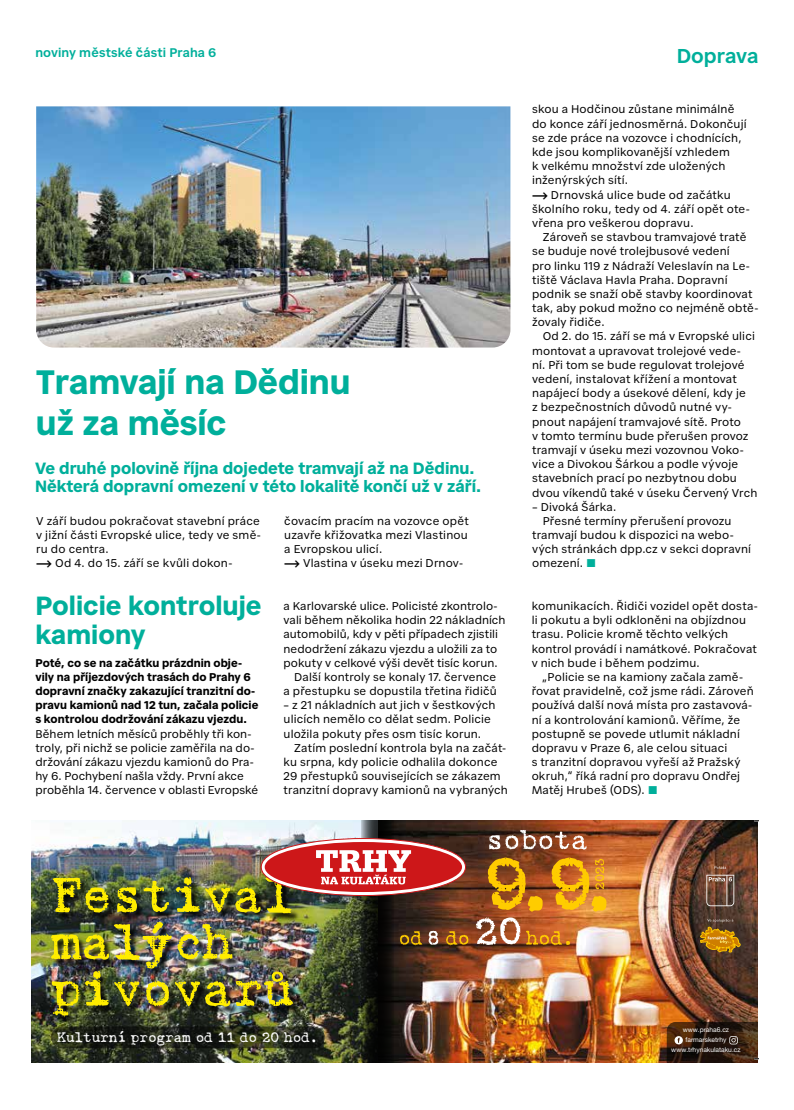
<style>
.page{position:relative;width:794px;height:1110px;background:#fff}
.page>*{position:absolute;margin:0;border:0;box-sizing:border-box;transform-origin:0 0}
.t1{font:700 33.75px/40.5px "Civil Premium";letter-spacing:-.005em;color:#00af9b}
.t2{font:700 26.25px/28.8px "Civil Premium";color:#00af9b}
.t3{font:600 20px "Civil Premium";color:#00af9b}
.t4{font:700 16.25px/18.8px "Civil Premium";color:#00af9b}
.t5{font:14.12px "Gabriele Black Ribbon FG";color:#fff}
.t6{font:600 12.5px "Civil Premium";letter-spacing:.01em;color:#00af9b}
.t7{font:11.25px/14.1px "Civil Premium";letter-spacing:.01em;color:#000}
.t8{font:700 11.25px/14.1px "Civil Premium";letter-spacing:.005em;color:#000}
.t9{font:6.62px/10px "Helvetica Neue LT Pro";color:#fff;text-align:center}
.s1{font-weight:600}
.s2{color:#00af9b}
</style>
<div class="page">
<img style="left:36px;top:106px;width:474px;height:241px">
<img style="left:32px;top:820px;width:329px;height:241px">
<img style="left:394px;top:820px;width:363px;height:241px">
<svg style="left:361px;top:820px;width:33px;height:241px;background:#12130f"></svg>
<svg style="left:446px;top:930px;width:22px;height:15px"></svg>
<svg style="left:428px;top:930px;width:10px;height:14px"></svg>
<svg style="left:400px;top:930px;width:22px;height:15px"></svg>
<svg style="left:489px;top:829px;width:97px;height:20px;background:#966d59"></svg>
<div style="left:53px;top:878px;width:249px;height:146px;background:#000;opacity:.85"></div>
<img style="left:51px;top:921px;width:242px;height:96px">
<svg style="left:51px;top:1026px;width:274px;height:21px;background:#222618"></svg>
<img style="left:52px;top:837px;width:414px;height:76px">
<img style="left:476px;top:857px;width:130px;height:88px">
<svg style="left:706px;top:874px;width:28px;height:31px"></svg>
<svg style="left:714px;top:866px;width:12px;height:2px"></svg>
<svg style="left:700px;top:918px;width:41px;height:34px"></svg>
<svg style="left:666px;top:1021px;width:92px;height:42px;background:#382213"></svg>
<p class="t6" style="left:35px;top:43px;width:182px">noviny městské části Praha 6</p>
<h3 class="t3" style="left:676px;top:41px;width:83px">Doprava</h3>
<h1 class="t1" style="left:36px;top:359px;width:316px">Tramvají na Dědinu už za měsíc</h1>
<h3 class="t4" style="left:35px;top:457px;width:448px">Ve druhé polovině října dojedete tramvají až na Dědinu.<br>Některá dopravní omezení v této lokalitě končí už v září.</h3>
<p class="t7" style="left:36px;top:512px;width:226px">V září budou pokračovat stavební práce v jižní části Evropské ulice, tedy ve smě&shy;ru do centra.<br><span class="s1">⟶</span> Od 4. do 15. září se kvůli dokon-</p>
<p class="t7" style="left:284px;top:512px;width:186px">čovacím pracím na vozovce opět uzavře křižovatka mezi Vlastinou a Evropskou ulicí.<br><span class="s1">⟶</span> Vlastina v úseku mezi Drnov-</p>
<h2 class="t2" style="left:35px;top:588px;width:228px">Policie kontroluje kamiony</h2>
<p class="t8" style="left:35px;top:654px;width:224px">Poté, co se na začátku prázdnin obje&shy;vily na příjezdových trasách do Prahy 6 dopravní značky zakazující tranzitní do&shy;pravu kamionů nad 12 tun, začala policie s kontrolou dodržování zákazu vjezdu.</p>
<p class="t7" style="left:35px;top:725px;width:224px">Během letních měsíců proběhly tři kon&shy;troly, při nichž se policie zaměřila na do&shy;držování zákazu vjezdu kamionů do Pra&shy;hy 6. Pochybení našla vždy. První akce proběhla 14. července v oblasti Evropské</p>
<p class="t7" style="left:283px;top:597px;width:215px">a Karlovarské ulice. Policisté zkontrolo-</p>
<p class="t7" style="left:283px;top:612px;width:223px">vali během několika hodin 22 nákladních</p>
<p class="t7" style="left:283px;top:626px;width:216px">automobilů, kdy v pěti případech zjistili</p>
<p class="t7" style="left:283px;top:640px;width:215px">nedodržení zákazu vjezdu a uložili za to</p>
<p class="t7" style="left:283px;top:654px;width:216px">pokuty v celkové výši devět tisíc korun.</p>
<p class="t7" style="left:294px;top:668px;width:204px">Další kontroly se konaly 17. července</p>
<p class="t7" style="left:283px;top:682px;width:215px">a přestupku se dopustila třetina řidičů</p>
<p class="t7" style="left:283px;top:697px;width:213px">– z 21 nákladních aut jich v šestkových ulicích nemělo co dělat sedm. Policie uložila pokuty přes osm tisíc korun.</p>
<p class="t7" style="left:283px;top:739px;width:226px;text-indent:11px">Zatím poslední kontrola byla na začát&shy;ku srpna, kdy policie odhalila dokonce 29 přestupků souvisejících se zákazem tranzitní dopravy kamionů na vybraných</p>
<p class="t7" style="left:532px;top:101px;width:219px">skou a Hodčinou zůstane minimálně do konce září jednosměrná. Dokončují se zde práce na vozovce i chodnících, kde jsou komplikovanější vzhledem<br>k velkému množství zde uložených inženýrských sítí.<br><span class="s1">⟶</span> Drnovská ulice bude od začátku školního roku, tedy od 4. září opět ote&shy;vřena pro veškerou dopravu.</p>
<p class="t7" style="left:532px;top:229px;width:228px;text-indent:11px">Zároveň se stavbou tramvajové tratě se buduje nové trolejbusové vedení<br>pro linku 119 z Nádraží Veleslavín na Le&shy;tiště Václava Havla Praha. Dopravní podnik se snaží obě stavby koordinovat tak, aby pokud možno co nejméně obtě&shy;žovaly řidiče.</p>
<p class="t7" style="left:532px;top:328px;width:227px;text-indent:11px">Od 2. do 15. září se má v Evropské ulici montovat a upravovat trolejové vede-<br>ní. Při tom se bude regulovat trolejové vedení, instalovat křížení a montovat napájecí body a úsekové dělení, kdy je<br>z bezpečnostních důvodů nutné vy&shy;pnout napájení tramvajové sítě. Proto<br>v tomto termínu bude přerušen provoz tramvají v úseku mezi vozovnou Voko&shy;vice a Divokou Šárkou a podle vývoje stavebních prací po nezbytnou dobu dvou víkendů také v úseku Červený Vrch</p>
<p class="t7" style="left:532px;top:498px;width:86px">– Divoká Šárka.</p>
<p class="t7" style="left:543px;top:512px;width:190px">Přesné termíny přerušení provozu</p>
<p class="t7" style="left:532px;top:527px;width:203px">tramvají budou k dispozici na webo-</p>
<p class="t7" style="left:532px;top:541px;width:220px">vých stránkách dpp.cz v sekci dopravní</p>
<p class="t7" style="left:532px;top:555px;width:66px">omezení. <span class="s2">■</span></p>
<p class="t7" style="left:531px;top:597px;width:227px">komunikacích. Řidiči vozidel opět dosta&shy;li pokutu a byli odkloněni na objízdnou trasu. Policie kromě těchto velkých kontrol provádí i namátkové. Pokračovat v nich bude i během podzimu.</p>
<p class="t7" style="left:531px;top:668px;width:223px;text-indent:11px">„Policie se na kamiony začala zamě&shy;řovat pravidelně, což jsme rádi. Zároveň používá další nová místa pro zastavová&shy;ní a kontrolování kamionů. Věříme, že postupně se povede utlumit nákladní dopravu v Praze 6, ale celou situaci<br>s tranzitní dopravou vyřeší až Pražský okruh,“ říká radní pro dopravu Ondřej Matěj Hrubeš (ODS). <span class="s2">■</span></p>
<p class="t5" style="left:58px;top:1028px;width:262px">Kulturní program od 11 do 20 hod.</p>
<p class="t9" style="left:671px;top:1024px;width:71px">www.praha6.cz farmarsketrhy www.trhynakulataku.cz</p>
</div>
